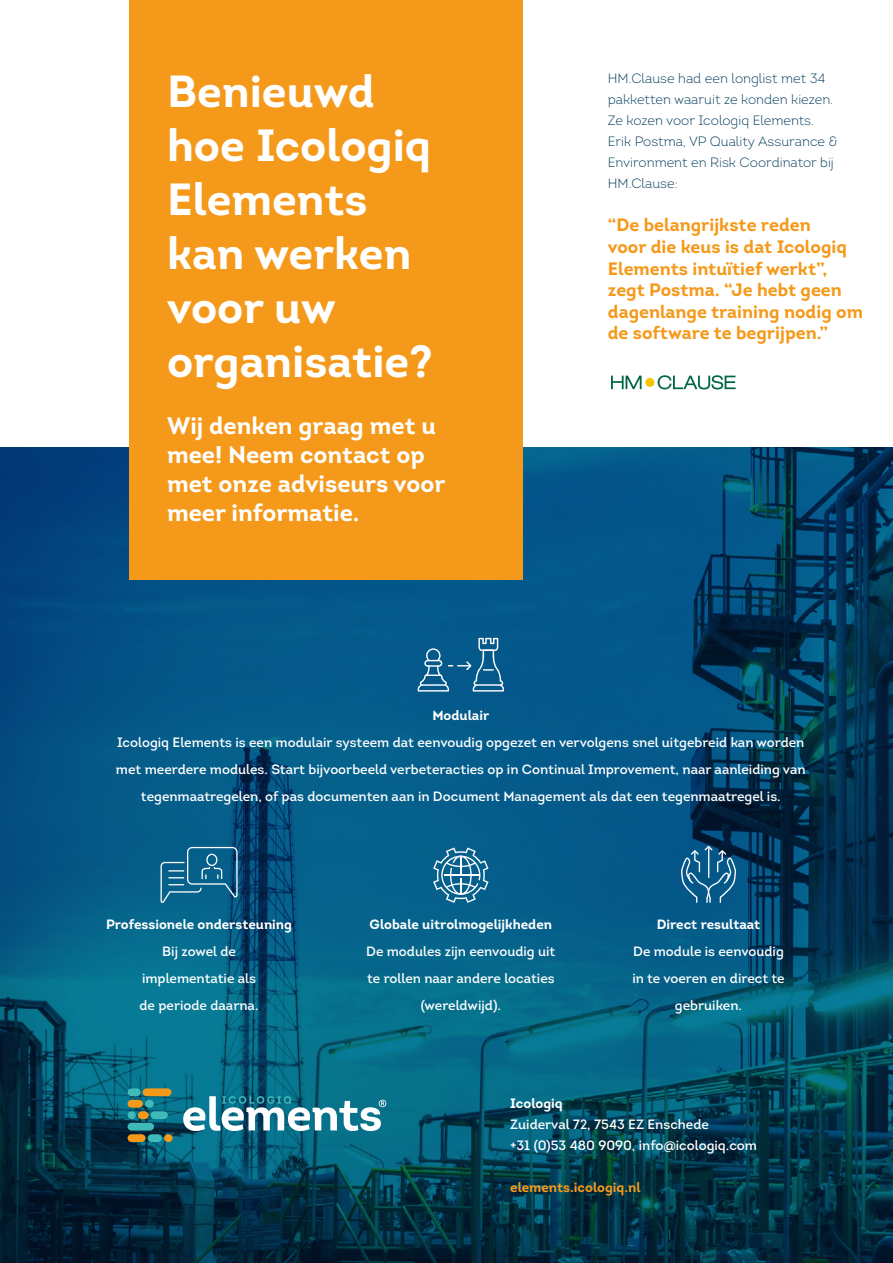
<style>
.page{position:relative;width:893px;height:1263px;background:#fff}
.page>*{position:absolute;margin:0;border:0;box-sizing:border-box;transform-origin:0 0}
.t1{font:700 45px/54px "Intro";color:#fff}
.t2{font:700 24px/28.8px "Intro";color:#fff}
.t3{font:700 18px/21.6px "Intro";color:#f5991a}
.t4{font:13.5px/27px "Intro";color:#fff;text-align:center}
.t5{font:300 13.5px/21px "Intro";color:#023c5b}
.t6{font:700 13.5px "Intro";color:#fff}
.t7{font:700 13.5px "Intro";color:#f5991a}
</style>
<div class="page">
<img style="left:0;top:447px;width:893px;height:816px">
<div style="left:129px;top:0;width:394px;height:579px;background:#f5991a"></div>
<div style="left:128px;top:1134px;width:18px;height:8px;background:#f5991a;border-radius:4px"></div>
<div style="left:148px;top:1134px;width:14px;height:8px;background:#40b9b9;border-radius:4px"></div>
<div style="left:164px;top:1134px;width:9px;height:8px;background:#f5991a;border-radius:4px"></div>
<div style="left:128px;top:1100px;width:15px;height:8px;background:#f5991a;border-radius:4px"></div>
<div style="left:145px;top:1100px;width:9px;height:8px;background:#40b9b9;border-radius:4px"></div>
<div style="left:128px;top:1088px;width:13px;height:8px;background:#40b9b9;border-radius:4px"></div>
<div style="left:143px;top:1088px;width:28px;height:8px;background:#f5991a;border-radius:4px"></div>
<div style="left:128px;top:1123px;width:26px;height:7px;background:#40b9b9;border-radius:4px"></div>
<div style="left:128px;top:1111px;width:8px;height:8px;background:#40b9b9;border-radius:4px"></div>
<div style="left:138px;top:1111px;width:11px;height:8px;background:#f5991a;border-radius:4px"></div>
<div style="left:151px;top:1111px;width:17px;height:8px;background:#40b9b9;border-radius:4px"></div>
<svg style="left:183px;top:1096px;width:203px;height:36px"></svg>
<svg style="left:417px;top:638px;width:87px;height:53px;background:#246e9a"></svg>
<svg style="left:161px;top:847px;width:77px;height:56px;background:#237196"></svg>
<svg style="left:433px;top:847px;width:55px;height:56px;background:#4286a7"></svg>
<svg style="left:681px;top:846px;width:55px;height:57px;background:#296d95"></svg>
<svg style="left:611px;top:376px;width:31px;height:13px"></svg>
<svg style="left:658px;top:375px;width:78px;height:14px"></svg>
<div style="left:645px;top:378px;width:9px;height:9px;background:#f4c400;border-radius:50%"></div>
<h1 class="t1" style="left:167px;top:64px;width:267px">Benieuwd hoe Icologiq<br>Elements kan werken voor uw organisatie?</h1>
<h2 class="t2" style="left:167px;top:411px;width:280px">Wij denken graag met u mee! Neem contact op met onze adviseurs voor meer informatie.</h2>
<p class="t5" style="left:608px;top:68px;width:231px">HM.Clause had een longlist met 34 pakketten waaruit ze konden kiezen.<br>Ze kozen voor Icologiq Elements.<br>Erik Postma, VP Quality Assurance &amp;<br>Environment en Risk Coordinator bij<br>HM.Clause:</p>
<h3 class="t3" style="left:608px;top:214px;width:257px">“De belangrijkste reden<br>voor die keus is dat Icologiq<br>Elements intuïtief werkt”, zegt Postma. “Je hebt geen dagenlange training nodig om de software te begrijpen.”</h3>
<p class="t6" style="left:432px;top:707px;width:58px">Modulair</p>
<p class="t4" style="left:116px;top:729px;width:691px">Icologiq Elements is een modulair systeem dat eenvoudig opgezet en vervolgens snel uitgebreid kan worden met meerdere modules. Start bijvoorbeeld verbeteracties op in Continual Improvement, naar aanleiding van tegenmaatregelen, of pas documenten aan in Document Management als dat een tegenmaatregel is.</p>
<p class="t6" style="left:106px;top:916px;width:188px">Professionele ondersteuning</p>
<p class="t4" style="left:140px;top:938px;width:120px">Bij zowel de implementatie als de periode daarna.</p>
<p class="t6" style="left:370px;top:916px;width:184px">Globale uitrolmogelijkheden</p>
<p class="t4" style="left:366px;top:938px;width:191px">De modules zijn eenvoudig uit te rollen naar andere locaties (wereldwijd).</p>
<p class="t6" style="left:657px;top:916px;width:105px">Direct resultaat</p>
<p class="t4" style="left:632px;top:938px;width:154px">De module is eenvoudig in te voeren en direct te gebruiken.</p>
<p class="t6" style="left:510px;top:1094px;width:54px">Icologiq</p>
<p class="t4" style="left:510px;top:1113px;width:248px;line-height:21px;text-align:left">Zuiderval 72, 7543 EZ Enschede<br>+31 (0)53 480 9090, info@icologiq.com</p>
<p class="t7" style="left:510px;top:1178px;width:132px">elements.icologiq.nl</p>
</div>
